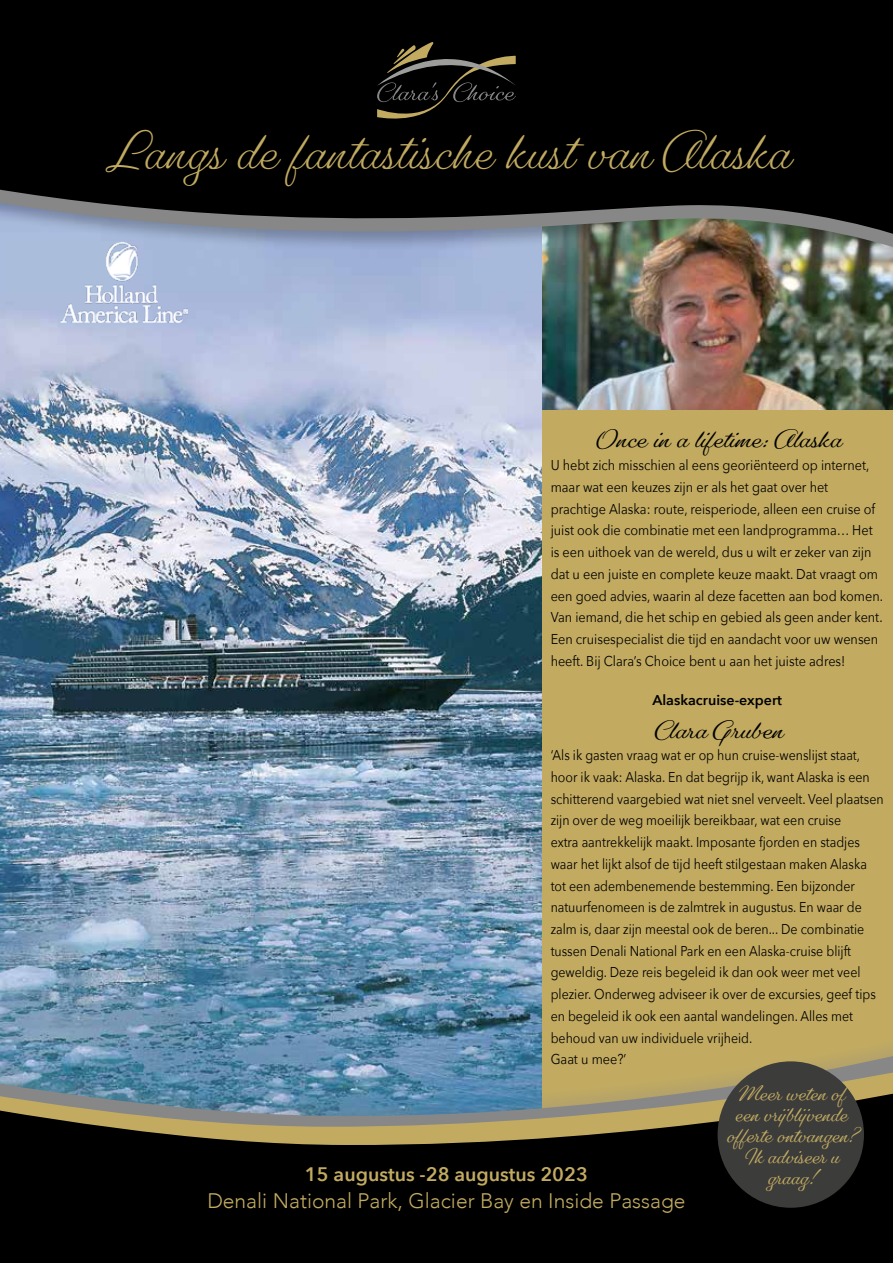
<style>
.page{position:relative;width:893px;height:1263px;background:#fff}
.page>*{position:absolute;margin:0;border:0;box-sizing:border-box;transform-origin:0 0}
.t1{font:500 51px "Gautreaux";letter-spacing:.01em;color:#c2ab61;scale:.88 1}
.t2{font:700 24px "Gautreaux";color:#000}
.t3{font:300 21px "Avenir";color:#c2ab61}
.t4{font:700 20.25px/21px "Gautreaux";letter-spacing:-.005em;color:#c2ab61;text-align:center;scale:.9 1}
.t5{font:600 19.5px "Avenir Next";color:#c2ab61}
.t6{font:14.25px/21.8px "Avenir Next";color:#000;scale:.87 1}
.t7{font:14.25px/21.8px "Avenir Next";color:#000;scale:.89 1}
.t8{font:600 14.25px "Avenir Next";color:#000}
</style>
<div class="page">
<img style="left:0;top:270px;width:542px;height:710px">
<div style="left:542px;top:47px;width:351px;height:1086px;background:#c2ab61"></div>
<img style="left:542px;top:270px;width:351px;height:139px">
<div style="left:0;top:31px;width:893px;height:239px;background:#000;opacity:.25"></div>
<img style="left:0;top:251px;width:893px;height:13px">
<svg style="left:0;top:0;width:893px;height:251px;background:#151718"></svg>
<svg style="left:377px;top:26px;width:139px;height:101px;background:#181611"></svg>
<img style="left:60px;top:242px;width:128px;height:81px">
<div style="left:0;top:980px;width:893px;height:283px;background:#878787;opacity:.25"></div>
<svg style="left:0;top:990px;width:893px;height:7px"></svg>
<svg style="left:0;top:997px;width:893px;height:14px"></svg>
<svg style="left:0;top:1011px;width:893px;height:252px;background:#424943"></svg>
<div style="left:718px;top:1061px;width:146px;height:147px;background:#3c3c3b;border-radius:50%"></div>
<h1 class="t1" style="left:103px;top:120px;width:781px">Langs de fantastische kust van Alaska</h1>
<h2 class="t2" style="left:593px;top:425px;width:249px">Once in a lifetime: Alaska</h2>
<p class="t7" style="left:551px;top:454px;width:375px">U hebt zich misschien al eens georiënteerd op internet, maar wat een keuzes zijn er als het gaat over het prachtige Alaska: route, reisperiode, alleen een cruise of juist ook die combinatie met een landprogramma… Het is een uithoek van de wereld, dus u wilt er zeker van zijn dat u een juiste en complete keuze maakt. Dat vraagt om een goed advies, waarin al deze facetten aan bod komen.<br>Van iemand, die het schip en gebied als geen ander kent.<br>Een cruisespecialist die tijd en aandacht voor uw wensen heeft. Bij Clara’s Choice bent u aan het juiste adres!</p>
<p class="t8" style="left:652px;top:687px;width:131px">Alaskacruise-expert</p>
<h2 class="t2" style="left:652px;top:716px;width:132px">Clara Gruben</h2>
<p class="t6" style="left:551px;top:744px;width:384px">‘Als ik gasten vraag wat er op hun cruise-wenslijst staat, hoor ik vaak: Alaska. En dat begrijp ik, want Alaska is een schitterend vaargebied wat niet snel verveelt. Veel plaatsen zijn over de weg moeilijk bereikbaar, wat een cruise<br>extra aantrekkelijk maakt. Imposante fjorden en stadjes waar het lijkt alsof de tijd heeft stilgestaan maken Alaska tot een adembenemende bestemming. Een bijzonder natuurfenomeen is de zalmtrek in augustus. En waar de zalm is, daar zijn meestal ook de beren... De combinatie tussen Denali National Park en een Alaska-cruise blijft geweldig. Deze reis begeleid ik dan ook weer met veel plezier. Onderweg adviseer ik over de excursies, geef tips en begeleid ik ook een aantal wandelingen. Alles met behoud van uw individuele vrijheid.<br>Gaat u mee?’</p>
<h3 class="t5" style="left:305px;top:1157px;width:284px">15 augustus -28 augustus 2023</h3>
<h3 class="t3" style="left:207px;top:1188px;width:480px">Denali National Park, Glacier Bay en Inside Passage</h3>
<h3 class="t4" style="left:726px;top:1083px;width:145px">Meer weten of een vrijblijvende offerte ontvangen?<br>Ik adviseer u graag!</h3>
</div>
